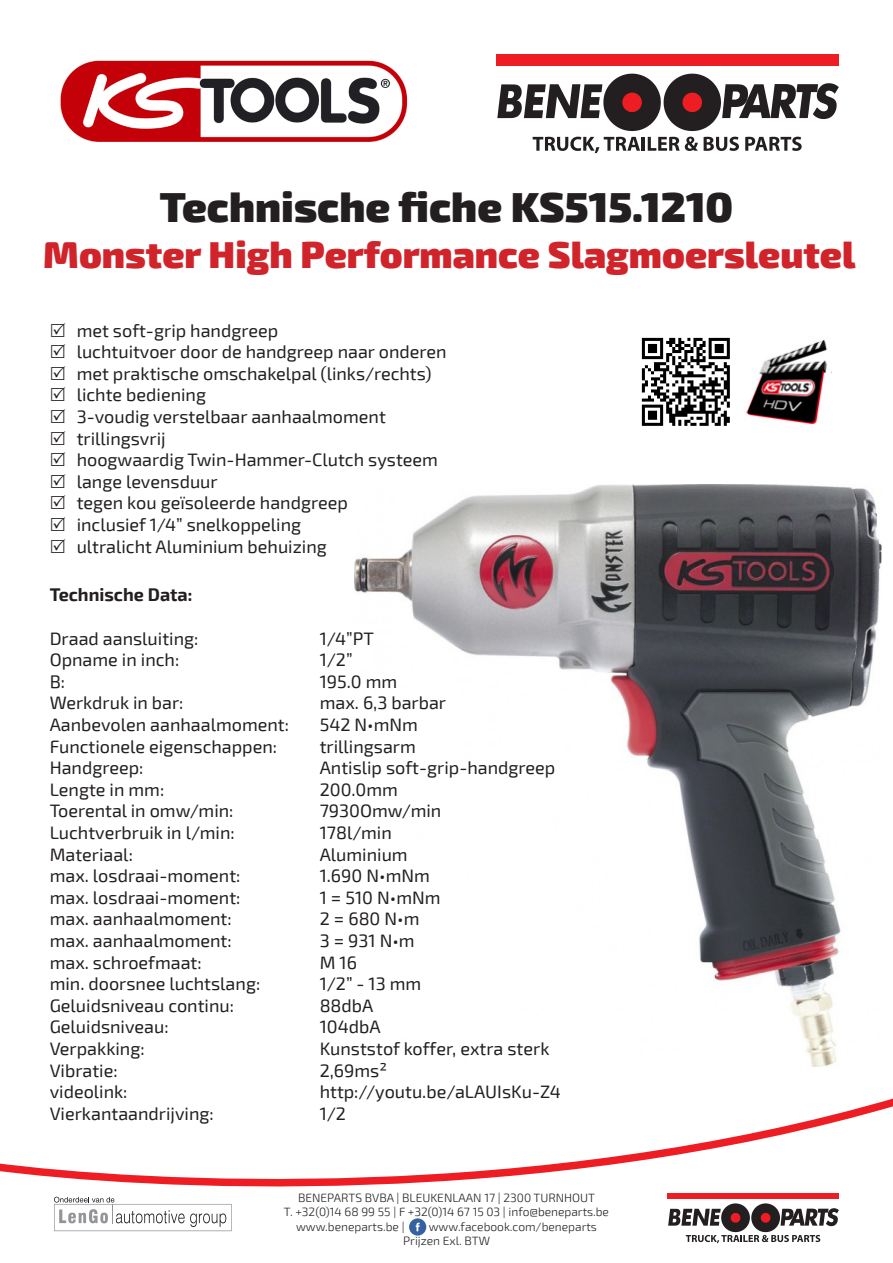
<style>
.page{position:relative;width:893px;height:1263px;background:#fff}
.page>*{position:absolute;margin:0;border:0;box-sizing:border-box;transform-origin:0 0}
.t1{font:900 42px "Exo 2";color:#231f20}
.t2{font:900 37.5px "Exo 2";color:#d1232a}
.t3{font:18px "Exo 2";color:#231f20}
.t4{font:700 18px "Exo 2";color:#231f20}
.t5{font:300 12px/14.4px "Exo 2";color:#231f20}
</style>
<div class="page">
<img style="left:355px;top:485px;width:527px;height:582px">
<img style="left:60px;top:60px;width:348px;height:82px">
<svg style="left:497px;top:74px;width:342px;height:57px"></svg>
<div style="left:497px;top:54px;width:342px;height:11px;background:#ee1d23"></div>
<svg style="left:533px;top:137px;width:107px;height:16px"></svg>
<hr style="left:642px;top:137px;width:3px;height:14px;background:#231f20">
<svg style="left:648px;top:137px;width:50px;height:14px"></svg>
<svg style="left:704px;top:137px;width:35px;height:14px"></svg>
<svg style="left:745px;top:137px;width:57px;height:14px"></svg>
<div style="left:409px;top:1218px;width:17px;height:17px;background:#3561a1;border-radius:50%"></div>
<svg style="left:416px;top:1223px;width:4px;height:8px"></svg>
<svg style="left:0;top:1098px;width:893px;height:101px"></svg>
<div style="left:668px;top:1193px;width:171px;height:6px;background:#ee1d23"></div>
<svg style="left:668px;top:1203px;width:171px;height:40px"></svg>
<svg style="left:54px;top:1197px;width:178px;height:34px"></svg>
<img style="left:641px;top:337px;width:89px;height:89px">
<img style="left:745px;top:340px;width:87px;height:85px">
<p class="t1" style="left:160px;top:181px;width:575px">Technische fiche KS515.1210</p>
<p class="t2" style="left:43px;top:231px;width:814px">Monster High Performance Slagmoersleutel</p>
<p class="t3" style="left:77px;top:320px;width:203px">met soft-grip handgreep</p>
<p class="t3" style="left:77px;top:341px;width:371px">luchtuitvoer door de handgreep naar onderen</p>
<p class="t3" style="left:77px;top:363px;width:356px">met praktische omschakelpal (links/rechts)</p>
<p class="t3" style="left:77px;top:384px;width:131px">lichte bediening</p>
<p class="t3" style="left:77px;top:406px;width:311px">3-voudig verstelbaar aanhaalmoment</p>
<p class="t3" style="left:77px;top:428px;width:91px">trillingsvrij</p>
<p class="t3" style="left:77px;top:449px;width:363px">hoogwaardig Twin-Hammer-Clutch systeem</p>
<p class="t3" style="left:77px;top:471px;width:143px">lange levensduur</p>
<p class="t3" style="left:77px;top:492px;width:273px">tegen kou geïsoleerde handgreep</p>
<p class="t3" style="left:77px;top:514px;width:226px">inclusief 1/4” snelkoppeling</p>
<p class="t3" style="left:77px;top:536px;width:252px">ultralicht Aluminium behuizing</p>
<p class="t4" style="left:50px;top:584px;width:144px">Technische Data:</p>
<p class="t3" style="left:50px;top:628px;width:150px">Draad aansluiting:</p>
<p class="t3" style="left:320px;top:628px;width:56px">1/4”PT</p>
<p class="t3" style="left:50px;top:649px;width:131px">Opname in inch:</p>
<p class="t3" style="left:320px;top:649px;width:35px">1/2”</p>
<p class="t3" style="left:50px;top:671px;width:17px">B:</p>
<p class="t3" style="left:320px;top:671px;width:79px">195.0 mm</p>
<p class="t3" style="left:50px;top:693px;width:135px">Werkdruk in bar:</p>
<p class="t3" style="left:320px;top:693px;width:128px">max. 6,3 barbar</p>
<p class="t3" style="left:50px;top:714px;width:241px">Aanbevolen aanhaalmoment:</p>
<p class="t3" style="left:320px;top:714px;width:100px">542 N•mNm</p>
<p class="t3" style="left:50px;top:736px;width:229px">Functionele eigenschappen:</p>
<p class="t3" style="left:320px;top:736px;width:98px">trillingsarm</p>
<p class="t3" style="left:50px;top:757px;width:95px">Handgreep:</p>
<p class="t3" style="left:320px;top:757px;width:237px">Antislip soft-grip-handgreep</p>
<p class="t3" style="left:50px;top:779px;width:116px">Lengte in mm:</p>
<p class="t3" style="left:320px;top:779px;width:80px">200.0mm</p>
<p class="t3" style="left:50px;top:801px;width:185px">Toerental in omw/min:</p>
<p class="t3" style="left:320px;top:801px;width:123px">7930Omw/min</p>
<p class="t3" style="left:50px;top:822px;width:187px">Luchtverbruik in l/min:</p>
<p class="t3" style="left:320px;top:822px;width:74px">178l/min</p>
<p class="t3" style="left:50px;top:844px;width:85px">Materiaal:</p>
<p class="t3" style="left:320px;top:844px;width:89px">Aluminium</p>
<p class="t3" style="left:50px;top:865px;width:192px">max. losdraai-moment:</p>
<p class="t3" style="left:320px;top:865px;width:112px">1.690 N•mNm</p>
<p class="t3" style="left:50px;top:887px;width:192px">max. losdraai-moment:</p>
<p class="t3" style="left:320px;top:887px;width:122px">1 = 510 N•mNm</p>
<p class="t3" style="left:50px;top:909px;width:184px">max. aanhaalmoment:</p>
<p class="t3" style="left:320px;top:909px;width:101px">2 = 680 N•m</p>
<p class="t3" style="left:50px;top:930px;width:184px">max. aanhaalmoment:</p>
<p class="t3" style="left:320px;top:930px;width:97px">3 = 931 N•m</p>
<p class="t3" style="left:50px;top:952px;width:154px">max. schroefmaat:</p>
<p class="t3" style="left:320px;top:952px;width:39px">M 16</p>
<p class="t3" style="left:50px;top:973px;width:212px">min. doorsnee luchtslang:</p>
<p class="t3" style="left:320px;top:973px;width:103px">1/2” - 13 mm</p>
<p class="t3" style="left:50px;top:995px;width:186px">Geluidsniveau continu:</p>
<p class="t3" style="left:320px;top:995px;width:55px">88dbA</p>
<p class="t3" style="left:50px;top:1017px;width:120px">Geluidsniveau:</p>
<p class="t3" style="left:320px;top:1017px;width:62px">104dbA</p>
<p class="t3" style="left:50px;top:1038px;width:97px">Verpakking:</p>
<p class="t3" style="left:320px;top:1038px;width:231px">Kunststof koffer, extra sterk</p>
<p class="t3" style="left:50px;top:1060px;width:70px">Vibratie:</p>
<p class="t3" style="left:320px;top:1060px;width:69px">2,69ms²</p>
<p class="t3" style="left:50px;top:1081px;width:79px">videolink:</p>
<p class="t3" style="left:320px;top:1081px;width:243px">http://youtu.be/aLAUIsKu-Z4</p>
<p class="t3" style="left:50px;top:1103px;width:166px">Vierkantaandrijving:</p>
<p class="t3" style="left:320px;top:1103px;width:28px">1/2</p>
<p class="t5" style="left:298px;top:1191px;width:299px">BENEPARTS BVBA | BLEUKENLAAN 17 | 2300 TURNHOUT</p>
<p class="t5" style="left:296px;top:1205px;width:314px;text-indent:-12px">T. +32(0)14 68 99 55 | F +32(0)14 67 15 03 | info@beneparts.be www.beneparts.be |</p>
<p class="t5" style="left:429px;top:1220px;width:170px">www.facebook.com/beneparts</p>
<p class="t5" style="left:403px;top:1234px;width:88px">Prijzen Exl. BTW</p>
</div>
